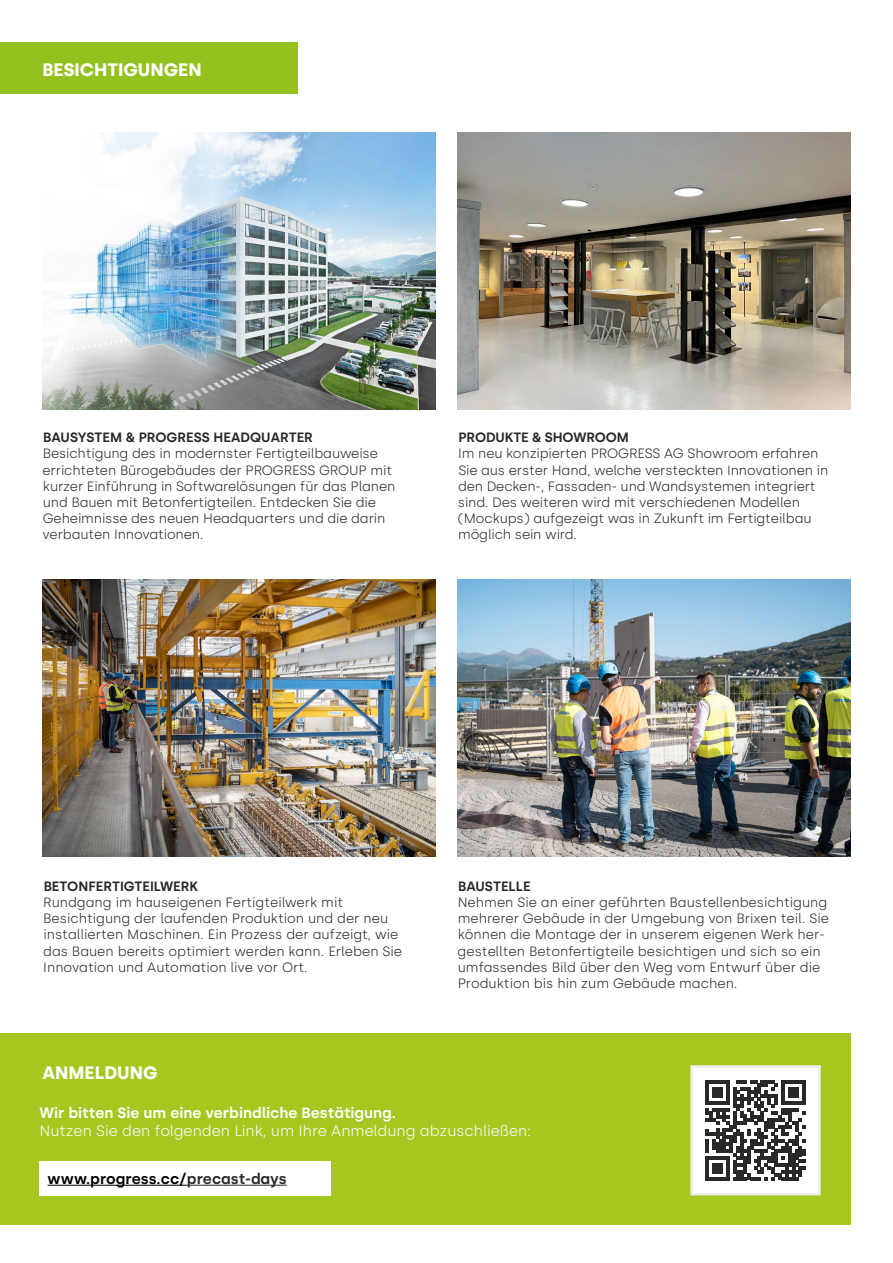
<style>
.page{position:relative;width:893px;height:1263px;background:#fff}
.page>*{position:absolute;margin:0;border:0;box-sizing:border-box;transform-origin:0 0}
.t1{font:700 18px "Silka";color:#fff}
.t2{font:300 15px "Silka";color:#fff}
.t3{font:600 15px "Silka";color:#fff}
.t4{font:600 15px "Silka";color:#000}
.t5{font:300 13.5px/16.2px "Silka";letter-spacing:-.01em;color:#282827}
.t6{font:600 13.5px "Silka";color:#282827}
.s1{color:#282827}
</style>
<div class="page">
<div style="left:1px;top:1034px;width:850px;height:191px;background:#a5c720"></div>
<img style="left:43px;top:133px;width:392px;height:276px">
<img style="left:457px;top:580px;width:393px;height:276px">
<img style="left:43px;top:580px;width:393px;height:276px">
<img style="left:458px;top:133px;width:392px;height:276px">
<div style="left:692px;top:1066px;width:127px;height:128px;background:#fff"></div>
<svg style="left:705px;top:1080px;width:101px;height:100px"></svg>
<div style="left:690px;top:1065px;width:131px;height:130px;border:3px solid #ededed"></div>
<div style="left:0;top:43px;width:298px;height:51px;background:#95c11f"></div>
<div style="left:39px;top:1161px;width:292px;height:34px;background:#fff"></div>
<hr style="left:48px;top:1185px;width:139px;height:1px;background:#000">
<hr style="left:187px;top:1185px;width:100px;height:1px;background:#282827">
<h1 class="t1" style="left:43px;top:59px;width:161px">BESICHTIGUNGEN</h1>
<p class="t6" style="left:43px;top:429px;width:271px">BAUSYSTEM &amp; PROGRESS HEADQUARTER</p>
<p class="t5" style="left:43px;top:446px;width:354px">Besichtigung des in modernster Fertigteilbauweise errichteten Bürogebäudes der PROGRESS GROUP mit kurzer Einführung in Softwarelösungen für das Planen und Bauen mit Betonfertigteilen. Entdecken Sie die Geheimnisse des neuen Headquarters und die darin verbauten Innovationen.</p>
<p class="t6" style="left:459px;top:429px;width:172px">PRODUKTE &amp; SHOWROOM</p>
<p class="t5" style="left:458px;top:446px;width:372px">Im neu konzipierten PROGRESS AG Showroom erfahren Sie aus erster Hand, welche versteckten Innovationen in den Decken-, Fassaden- und Wandsystemen integriert sind. Des weiteren wird mit verschiedenen Modellen (Mockups) aufgezeigt was in Zukunft im Fertigteilbau möglich sein wird.</p>
<p class="t6" style="left:44px;top:878px;width:156px">BETONFERTIGTEILWERK</p>
<p class="t5" style="left:43px;top:894px;width:360px">Rundgang im hauseigenen Fertigteilwerk mit Besichtigung der laufenden Produktion und der neu installierten Maschinen. Ein Prozess der aufzeigt, wie das Bauen bereits optimiert werden kann. Erleben Sie Innovation und Automation live vor Ort.</p>
<h1 class="t1" style="left:43px;top:1062px;width:117px">ANMELDUNG</h1>
<p class="t6" style="left:458px;top:878px;width:74px">BAUSTELLE</p>
<p class="t5" style="left:458px;top:894px;width:373px">Nehmen Sie an einer geführten Baustellenbesichtigung mehrerer Gebäude in der Umgebung von Brixen teil. Sie können die Montage der in unserem eigenen Werk her&shy;gestellten Betonfertigteile besichtigen und sich so ein umfassendes Bild über den Weg vom Entwurf über die Produktion bis hin zum Gebäude machen.</p>
<p class="t3" style="left:39px;top:1103px;width:358px">Wir bitten Sie um eine verbindliche Bestätigung.</p>
<p class="t2" style="left:39px;top:1121px;width:493px">Nutzen Sie den folgenden Link, um Ihre Anmeldung abzuschließen:</p>
<p class="t4" style="left:48px;top:1169px;width:241px">www.progress.cc/<span class="s1">precast-days</span></p>
</div>
